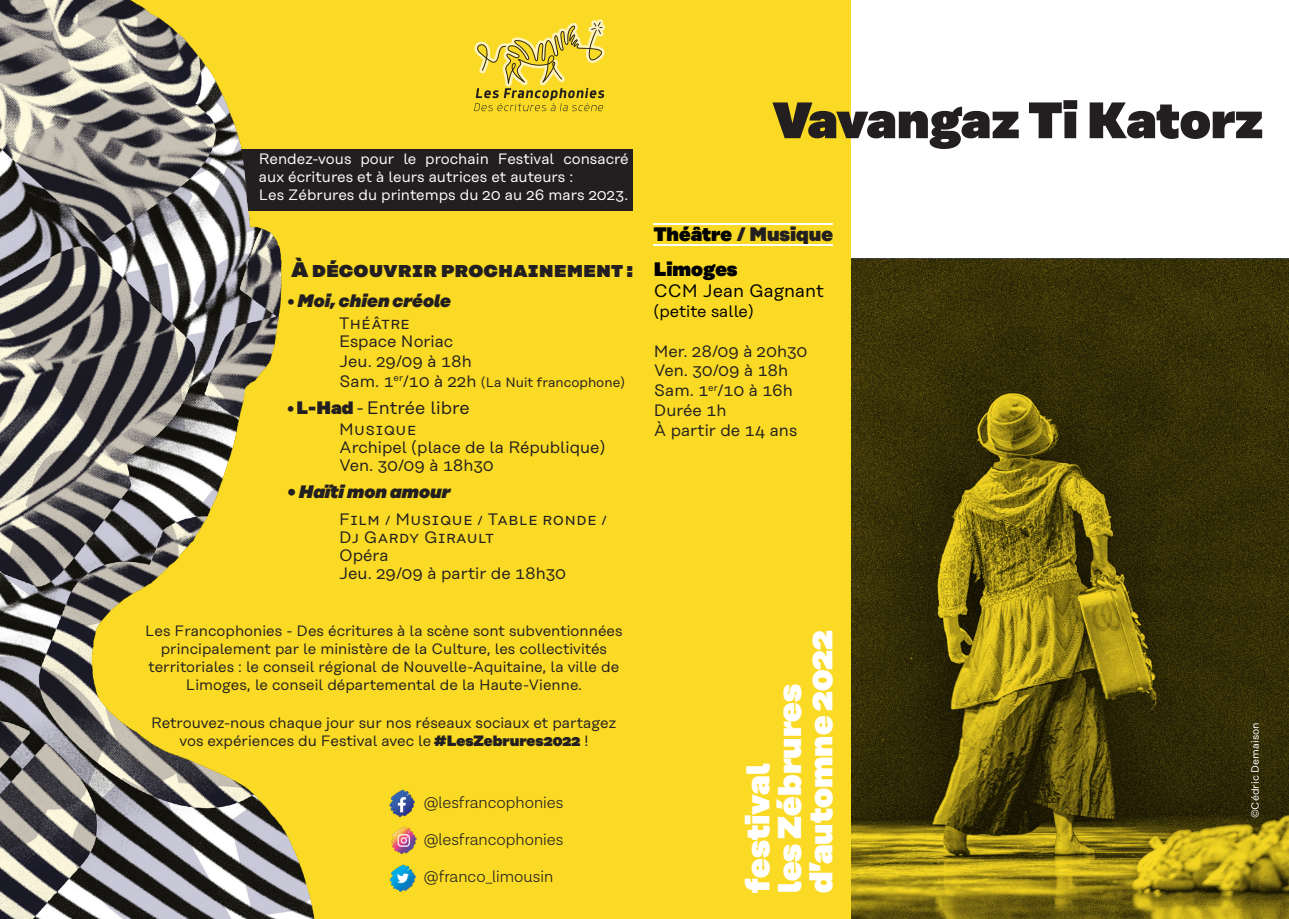
<style>
.page{position:relative;width:1289px;height:919px;background:#fff}
.page>*{position:absolute;margin:0;border:0;box-sizing:border-box;transform-origin:0 0}
.t1{font:900 51px "Rational Text";letter-spacing:-.02em;color:#231f20}
.t2{font:900 33px "Rational Text";color:#fff}
.t3{font:900 21px "Rational Text";color:#231f20}
.t4{font:900 19.5px "Rational Text";color:#231f20}
.t5{font:900 19.5px "Rational Text";color:#000001}
.t6{font:italic 900 18px "Rational Text";color:#231f20}
.t7{font:18px "Rational Text";color:#231f20}
.t8{font:18px "Rational Text";color:#000001}
.t9{font:16.5px "Rational Text";color:#231f20}
.t10{font:300 16.5px "Lota Grotesque Alt 1";color:#231f20}
.t11{font:16.5px "Rational Text";color:#000001}
.t12{font:15px/18px "Rational Text";color:#231f20;text-align:center}
.t13{font:15px/18px "Rational Text";color:#fff}
.t14{font:13.5px "Rational Text";color:#231f20}
.t15{font:10.5px "Rational Text";color:#fff}
.s1{font-style:normal;font-size:15px}
.s2{font-size:16.5px}
.s3{font-weight:900;font-size:15px}
.s4{font-weight:900}
.s5{font-style:normal}
.s6{color:#000001}
</style>
<div class="page">
<div style="left:0;top:0;width:1288px;height:918px;background:#fada24"></div>
<div style="left:851px;top:0;width:437px;height:258px;background:#fff"></div>
<img style="left:851px;top:258px;width:437px;height:660px">
<hr style="left:653px;top:224px;width:180px;height:1px;background:#fff">
<hr style="left:653px;top:244px;width:180px;height:2px;background:#fff">
<div style="left:240px;top:149px;width:392px;height:61px;background:#231f20"></div>
<img style="left:0;top:0;width:360px;height:918px">
<img style="left:389px;top:789px;width:26px;height:28px">
<img style="left:389px;top:864px;width:27px;height:28px">
<img style="left:391px;top:826px;width:26px;height:29px">
<svg style="left:474px;top:19px;width:131px;height:92px"></svg>
<p class="t13" style="left:259px;top:150px;width:371px">Rendez-vous pour le prochain Festival consacré aux écritures et à leurs autrices et auteurs :</p>
<p class="t13" style="left:259px;top:186px;width:371px">Les Zébrures du printemps du 20 au 26 mars 2023.</p>
<p class="t3" style="left:291px;top:256px;width:343px">À découvrir prochainement :</p>
<p class="t6" style="left:288px;top:290px;width:164px"><span class="s1">•</span> Moi, chien créole</p>
<p class="t9" style="left:339px;top:314px;width:72px">Théâtre</p>
<p class="t9" style="left:339px;top:332px;width:116px">Espace Noriac</p>
<p class="t9" style="left:339px;top:351px;width:134px">Jeu. 29/09 à 18h</p>
<p class="t14" style="left:339px;top:374px;width:287px"><span class="s2">Sam. 1</span><sup>er</sup><span class="s2">/10 à 22h</span> (La Nuit francophone)</p>
<p class="t7" style="left:287px;top:397px;width:184px"><span class="s3">•</span> <span class="s4">L-Had</span> - Entrée libre</p>
<p class="t9" style="left:339px;top:420px;width:79px">Musique</p>
<p class="t9" style="left:339px;top:438px;width:267px">Archipel (place de la République)</p>
<p class="t9" style="left:339px;top:456px;width:156px">Ven. 30/09 à 18h30</p>
<p class="t6" style="left:288px;top:480px;width:164px"><span class="s5">•</span> Haïti mon amour</p>
<p class="t9" style="left:339px;top:510px;width:270px">Film / Musique / Table ronde /</p>
<p class="t9" style="left:339px;top:528px;width:156px">Dj Gardy Girault</p>
<p class="t9" style="left:339px;top:546px;width:51px">Opéra</p>
<p class="t9" style="left:339px;top:564px;width:229px">Jeu. 29/09 à partir de 18h30</p>
<p class="t12" style="left:145px;top:621px;width:479px">Les Francophonies - Des écritures à la scène sont subventionnées principalement par le ministère de la Culture, les collectivités territoriales : le conseil régional de Nouvelle-Aquitaine, la ville de Limoges, le conseil départemental de la Haute-Vienne.</p>
<p class="t12" style="left:151px;top:713px;width:467px">Retrouvez-nous chaque jour sur nos réseaux sociaux et partagez</p>
<p class="t12" style="left:179px;top:731px;width:410px">vos expériences du Festival avec le <span class="s4">#LesZebrures2022</span> !</p>
<p class="t10" style="left:424px;top:793px;width:141px">@lesfrancophonies</p>
<p class="t10" style="left:424px;top:830px;width:141px">@lesfrancophonies</p>
<p class="t10" style="left:424px;top:867px;width:131px">@franco_limousin</p>
<p class="t1" style="left:772px;top:88px;width:492px">Vavangaz Ti Katorz</p>
<p class="t4" style="left:653px;top:222px;width:181px"><span class="s6">Théâtre</span> / Musique</p>
<p class="t5" style="left:653px;top:256px;width:85px">Limoges</p>
<p class="t8" style="left:653px;top:280px;width:171px">CCM Jean Gagnant</p>
<p class="t11" style="left:653px;top:302px;width:101px">(petite salle)</p>
<p class="t9" style="left:653px;top:341px;width:155px">Mer. 28/09 à 20h30</p>
<p class="t9" style="left:653px;top:361px;width:136px">Ven. 30/09 à 18h</p>
<p class="t9" style="left:653px;top:381px;width:141px">Sam. 1<sup>er</sup>/10 à 16h</p>
<p class="t9" style="left:653px;top:401px;width:74px">Durée 1h</p>
<p class="t9" style="left:653px;top:420px;width:145px">À partir de 14 ans</p>
<p class="t2" style="left:800px;top:893px;width:264px;rotate:-90deg">d’automne 2022</p>
<p class="t2" style="left:768px;top:893px;width:210px;rotate:-90deg">les Zébrures</p>
<p class="t2" style="left:737px;top:893px;width:131px;rotate:-90deg">festival</p>
<p class="t15" style="left:1248px;top:818px;width:97px;rotate:-90deg">©Cédric Demaison</p>
</div>
